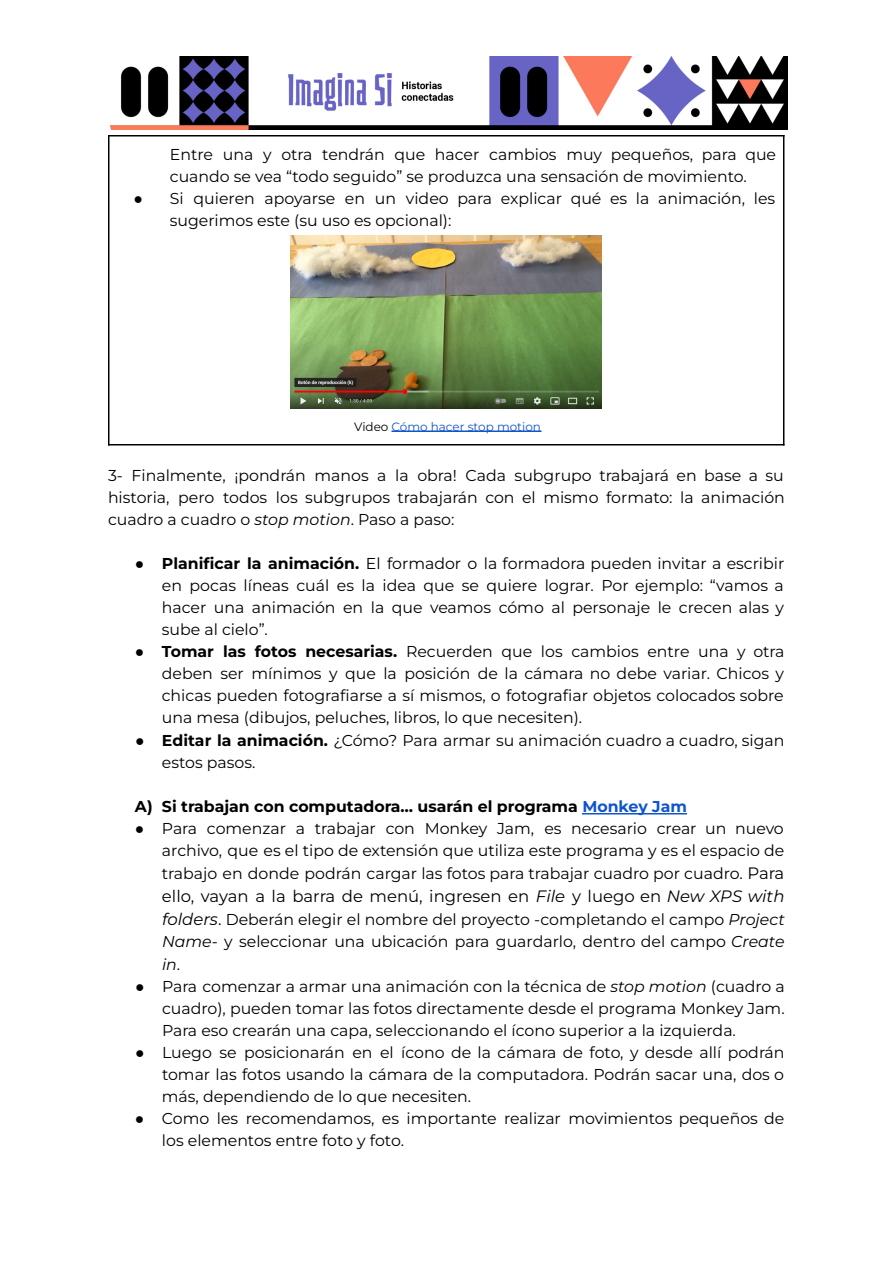
<style>
.page{position:relative;width:894px;height:1263px;background:#fff}
.page>*{position:absolute;margin:0;border:0;box-sizing:border-box;transform-origin:0 0}
.t1{font:16.5px "Montserrat";color:#000}
.t2{font:15.75px/22px "Montserrat";color:#000;text-align:justify}
.t3{font:700 15.75px "Montserrat";color:#000}
.t4{font:12px "Montserrat";color:#15c}
.s1{font-family:"Arial"}
.s2{color:#000}
.s3{font-style:italic}
.s4{font-family:"Arial";font-weight:700}
.s5{font-weight:700}
.s6{color:#15c}
.s7{font-size:16.5px}
.s8{font-style:italic;font-size:16.5px}
</style>
<div class="page">
<hr style="left:392px;top:430px;width:150px;height:2px;background:#15c">
<hr style="left:582px;top:813px;width:105px;height:2px;background:#15c">
<hr style="left:108px;top:135px;width:2px;height:311px;background:#000">
<hr style="left:783px;top:135px;width:1px;height:311px;background:#000">
<hr style="left:108px;top:135px;width:676px;height:2px;background:#000">
<hr style="left:108px;top:444px;width:676px;height:2px;background:#000">
<img style="left:110px;top:56px;width:677px;height:73px">
<img style="left:291px;top:235px;width:310px;height:174px">
<p class="t2" style="left:170px;top:143px;width:608px">Entre una y otra tendrán que hacer cambios muy pequeños, para que cuando se vea “todo seguido” se produzca una sensación de movimiento.</p>
<p class="t2" style="left:170px;top:187px;width:607px;text-indent:-37px"><span class="s1">●</span> Si quieren apoyarse en un video para explicar qué es la animación, les sugerimos este (su uso es opcional):</p>
<p class="t4" style="left:354px;top:418px;width:188px"><span class="s2">Video</span> Cómo hacer stop motion</p>
<p class="t2" style="left:108px;top:464px;width:678px">3- Finalmente, ¡pondrán manos a la obra! Cada subgrupo trabajará en base a su historia, pero todos los subgrupos trabajarán con el mismo formato: la animación cuadro a cuadro o <span class="s3">stop motion</span>. Paso a paso:</p>
<p class="t2" style="left:162px;top:552px;width:624px;text-indent:-27px"><span class="s4">●</span> <span class="s5">Planificar la animación.</span> El formador o la formadora pueden invitar a escribir en pocas líneas cuál es la idea que se quiere lograr. Por ejemplo: “vamos a hacer una animación en la que veamos cómo al personaje le crecen alas y sube al cielo”.</p>
<p class="t2" style="left:162px;top:640px;width:624px;text-indent:-27px"><span class="s1">●</span> <span class="s5">Tomar las fotos necesarias.</span> Recuerden que los cambios entre una y otra deben ser mínimos y que la posición de la cámara no debe variar. Chicos y chicas pueden fotografiarse a sí mismos, o fotografiar objetos colocados sobre una mesa (dibujos, peluches, libros, lo que necesiten).</p>
<p class="t2" style="left:162px;top:729px;width:624px;text-indent:-27px"><span class="s1">●</span> <span class="s5">Editar la animación.</span> ¿Cómo? Para armar su animación cuadro a cuadro, sigan estos pasos.</p>
<p class="t3" style="left:135px;top:796px;width:554px">A) Si trabajan con computadora… usarán el programa <span class="s6">Monkey Jam</span></p>
<p class="t2" style="left:162px;top:817px;width:624px;line-height:22.5px;text-indent:-27px"><span class="s1">●</span> Para comenzar a trabajar con Monkey Jam, es necesario crear un nuevo archivo, que es el tipo de extensión que utiliza este programa y es el espacio de trabajo en donde podrán cargar las fotos para trabajar cuadro por cuadro. <span class="s7">Para</span></p>
<p class="t1" style="left:162px;top:885px;width:624px">ello, vayan a la barra de menú, ingresen en <span class="s3">File</span> y luego en <span class="s3">New XPS with</span></p>
<p class="t2" style="left:162px;top:908px;width:624px"><span class="s8">folders</span><span class="s7">.</span> Deberán elegir el nombre del proyecto -completando el campo <span class="s3">Project Name-</span> y seleccionar una ubicación para guardarlo, dentro del campo <span class="s3">Create in</span>.</p>
<p class="t2" style="left:162px;top:975px;width:624px;text-indent:-27px"><span class="s1">●</span> Para comenzar a armar una animación con la técnica de <span class="s3">stop motion</span> (cuadro a cuadro), pueden tomar las fotos directamente desde el programa Monkey Jam.<br>Para eso crearán una capa, seleccionando el ícono superior a la izquierda.</p>
<p class="t2" style="left:162px;top:1041px;width:624px;text-indent:-27px"><span class="s1">●</span> Luego se posicionarán en el ícono de la cámara de foto, y desde allí podrán tomar las fotos usando la cámara de la computadora. Podrán sacar una, dos o más, dependiendo de lo que necesiten.</p>
<p class="t2" style="left:162px;top:1107px;width:624px;text-indent:-27px"><span class="s1">●</span> Como les recomendamos, es importante realizar movimientos pequeños de los elementos entre foto y foto.</p>
</div>
